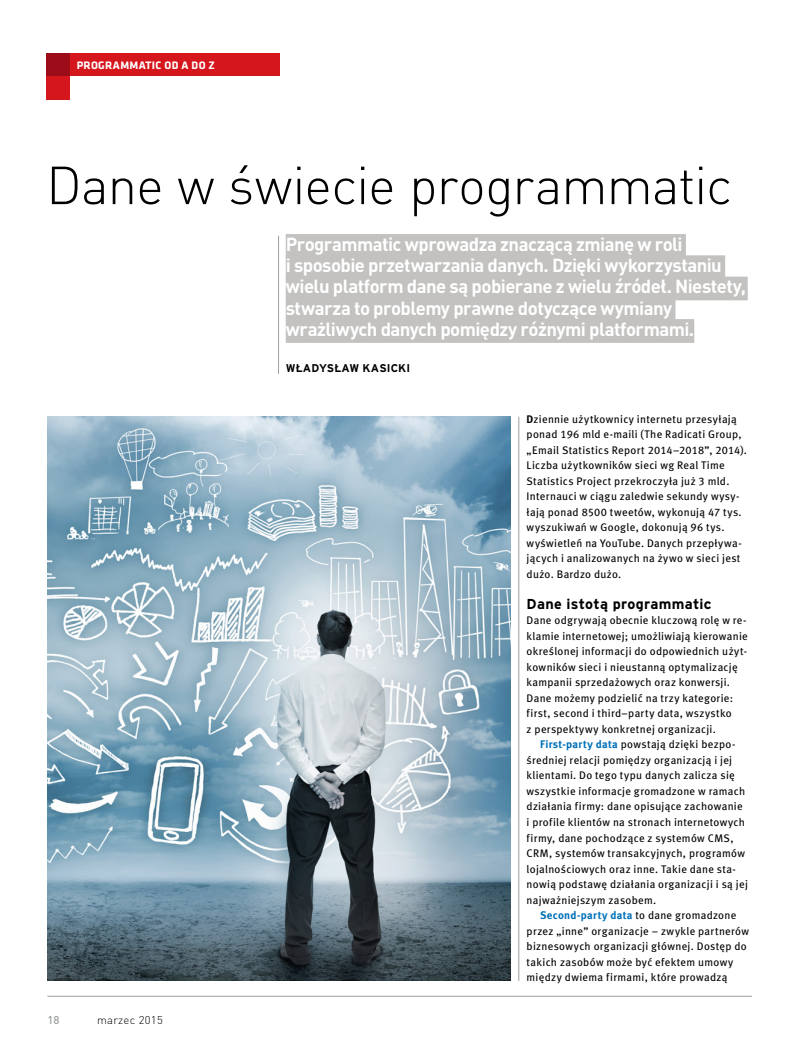
<style>
.page{position:relative;width:798px;height:1053px;background:#fff}
.page>*{position:absolute;margin:0;border:0;box-sizing:border-box;transform-origin:0 0}
.t1{font:300 52.62px "DINPL";letter-spacing:-.02em;color:#000}
.t2{font:700 18.75px/21.2px "DINPL";letter-spacing:-.03em;color:#fff}
.t3{font:700 14.38px "Interstate PL";letter-spacing:.015em;color:#000}
.t4{font:700 11.25px "Klavika Basic";letter-spacing:.03em;color:#fff}
.t5{font:700 11.25px "Interstate PL";letter-spacing:.01em;color:#000}
.t6{font:300 11.25px "DINPL";letter-spacing:.025em;color:#000}
.t7{font:500 11.25px "DINPL";color:#9c9e9f}
.t8{font:11px/15.5px "Meta Book CELF";letter-spacing:.025em;color:#000}
.t9{font:11px "Meta Bold CELF";letter-spacing:.03em;color:#0070b8}
.s1{font-family:"Meta Bold CELF"}
.s2{font-family:"Meta Bold CELF";color:#0070b8}
.s3{font-family:"Meta Book CELF";color:#000}
</style>
<div class="page">
<hr style="left:47px;top:995px;width:704px;height:1px;background:#9c9e9f">
<hr style="left:278px;top:236px;width:1px;height:138px;background:#9c9e9f">
<hr style="left:518px;top:416px;width:1px;height:564px;background:#9c9e9f">
<div style="left:285px;top:234px;width:400px;height:24px;background:#c3c2c0"></div>
<div style="left:285px;top:255px;width:439px;height:24px;background:#c3c2c0"></div>
<div style="left:285px;top:276px;width:462px;height:24px;background:#c3c2c0"></div>
<div style="left:285px;top:298px;width:390px;height:23px;background:#c3c2c0"></div>
<div style="left:285px;top:319px;width:409px;height:24px;background:#c3c2c0"></div>
<img style="left:47px;top:416px;width:463px;height:564px">
<div style="left:70px;top:53px;width:210px;height:23px;background:#d5161c"></div>
<div style="left:47px;top:76px;width:23px;height:23px;background:#d5161c"></div>
<div style="left:47px;top:53px;width:23px;height:23px;background:#9c0c19"></div>
<p class="t4" style="left:77px;top:57px;width:140px">PROGRAMMATIC OD A DO Z</p>
<h1 class="t1" style="left:46px;top:153px;width:687px">Dane w świecie programmatic</h1>
<p class="t2" style="left:285px;top:233px;width:461px">Programmatic wprowadza znaczącą zmianę w roli<br>i sposobie przetwarzania danych. Dzięki wykorzystaniu wielu platform dane są pobierane z wielu źródeł. Niestety, stwarza to problemy prawne dotyczące wymiany wrażliwych danych pomiędzy różnymi platformami.</p>
<p class="t5" style="left:286px;top:362px;width:126px">WŁADYSŁAW KASICKI</p>
<p class="t7" style="left:47px;top:1012px;width:13px">18</p>
<p class="t6" style="left:97px;top:1012px;width:67px">marzec 2015</p>
<p class="t8" style="left:526px;top:411px;width:222px"><span class="s1">D</span>ziennie użytkownicy internetu przesyłają ponad 196 mld e-maili (The Radicati Group, „Email Statistics Report 2014–2018”, 2014).<br>Liczba użytkowników sieci wg Real Time Statistics Project przekroczyła już 3 mld.<br>Internauci w ciągu zaledwie sekundy wysy&shy;łają ponad 8500 tweetów, wykonują 47 tys. wyszukiwań w Google, dokonują 96 tys. wyświetleń na YouTube. Danych przepływa&shy;jących i analizowanych na żywo w sieci jest dużo. Bardzo dużo.</p>
<h3 class="t3" style="left:526px;top:595px;width:186px">Dane istotą programmatic</h3>
<p class="t8" style="left:526px;top:613px;width:222px">Dane odgrywają obecnie kluczową rolę w re&shy;klamie internetowej; umożliwiają kierowanie określonej informacji do odpowiednich użyt&shy;kowników sieci i nieustanną optymalizację kampanii sprzedażowych oraz konwersji.<br>Dane możemy podzielić na trzy kategorie: first, second i third–party data, wszystko<br>z perspektywy konkretnej organizacji.</p>
<p class="t8" style="left:526px;top:737px;width:223px;text-indent:13px"><span class="s2">First-party data</span> powstają dzięki bezpo&shy;średniej relacji pomiędzy organizacją i jej klientami. Do tego typu danych zalicza się wszystkie informacje gromadzone w ramach działania firmy: dane opisujące zachowanie i profile klientów na stronach internetowych firmy, dane pochodzące z systemów CMS, CRM, systemów transakcyjnych, programów lojalnościowych oraz inne. Takie dane sta&shy;nowią podstawę działania organizacji i są jej najważniejszym zasobem.</p>
<p class="t9" style="left:540px;top:908px;width:198px">Second-party data <span class="s3">to dane gromadzone</span></p>
<p class="t8" style="left:526px;top:923px;width:224px">przez „inne” organizacje – zwykle partnerów biznesowych organizacji głównej. Dostęp do takich zasobów może być efektem umowy między dwiema firmami, które prowadzą</p>
</div>
